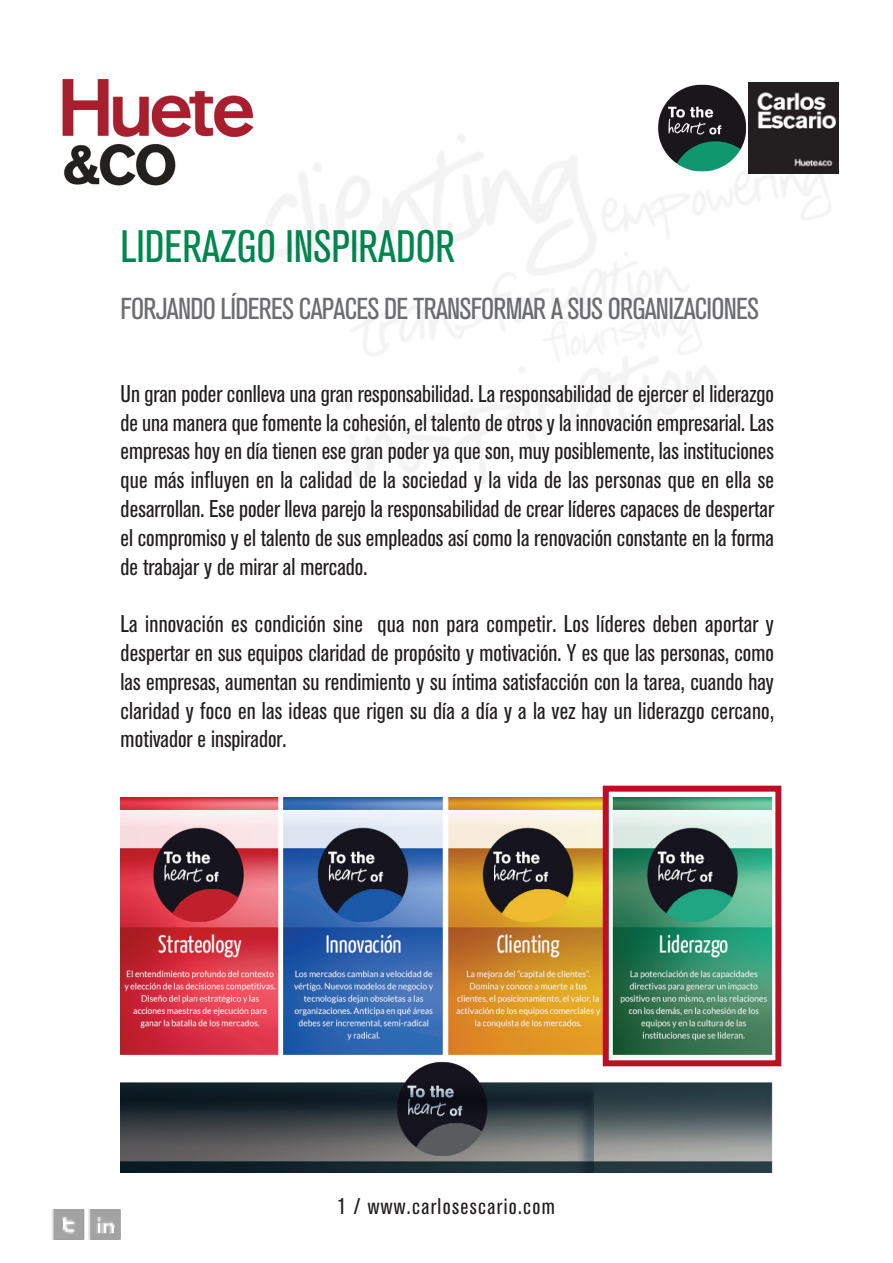
<style>
.page{position:relative;width:893px;height:1263px;background:#fff}
.page>*{position:absolute;margin:0;border:0;box-sizing:border-box;transform-origin:0 0}
.t1{font:condensed 45px "Akzidenz Grotesk BQ";color:#00864f}
.t2{font:condensed 30px "Akzidenz Grotesk BQ";letter-spacing:-.025em;color:#6c6d70}
.t3{font:condensed 24px/28.8px "Akzidenz Grotesk BQ";color:#231f20;text-align:justify}
.t4{font:condensed 22.5px "Akzidenz Grotesk BQ";letter-spacing:.06em;color:#231f20}
</style>
<div class="page">
<img style="left:62px;top:78px;width:187px;height:108px">
<img style="left:249px;top:82px;width:590px;height:402px">
<img style="left:651px;top:83px;width:101px;height:91px">
<div style="left:120px;top:797px;width:652px;height:375px;background:#003c74;opacity:.5"></div>
<img style="left:52px;top:1127px;width:71px;height:113px">
<div style="left:603px;top:786px;width:178px;height:280px;border:6px solid #ba0f25"></div>
<p class="t1" style="left:121px;top:221px;width:336px">LIDERAZGO INSPIRADOR</p>
<p class="t2" style="left:121px;top:292px;width:640px">FORJANDO LÍDERES CAPACES DE TRANSFORMAR A SUS ORGANIZACIONES</p>
<p class="t3" style="left:121px;top:379px;width:655px">Un gran poder conlleva una gran responsabilidad. La responsabilidad de ejercer el liderazgo de una manera que fomente la cohesión, el talento de otros y la innovación empresarial. Las empresas hoy en día tienen ese gran poder ya que son, muy posiblemente, las instituciones que más influyen en la calidad de la sociedad y la vida de las personas que en ella se desarrollan. Ese poder lleva parejo la responsabilidad de crear líderes capaces de despertar el compromiso y el talento de sus empleados así como la renovación constante en la forma de trabajar y de mirar al mercado.</p>
<p class="t3" style="left:121px;top:610px;width:655px">La innovación es condición sine qua non para competir. Los líderes deben aportar y despertar en sus equipos claridad de propósito y motivación. Y es que las personas, como las empresas, aumentan su rendimiento y su íntima satisfacción con la tarea, cuando hay claridad y foco en las ideas que rigen su día a día y a la vez hay un liderazgo cercano, motivador e inspirador.</p>
<p class="t4" style="left:338px;top:1193px;width:219px">1 / www.carlosescario.com</p>
</div>
